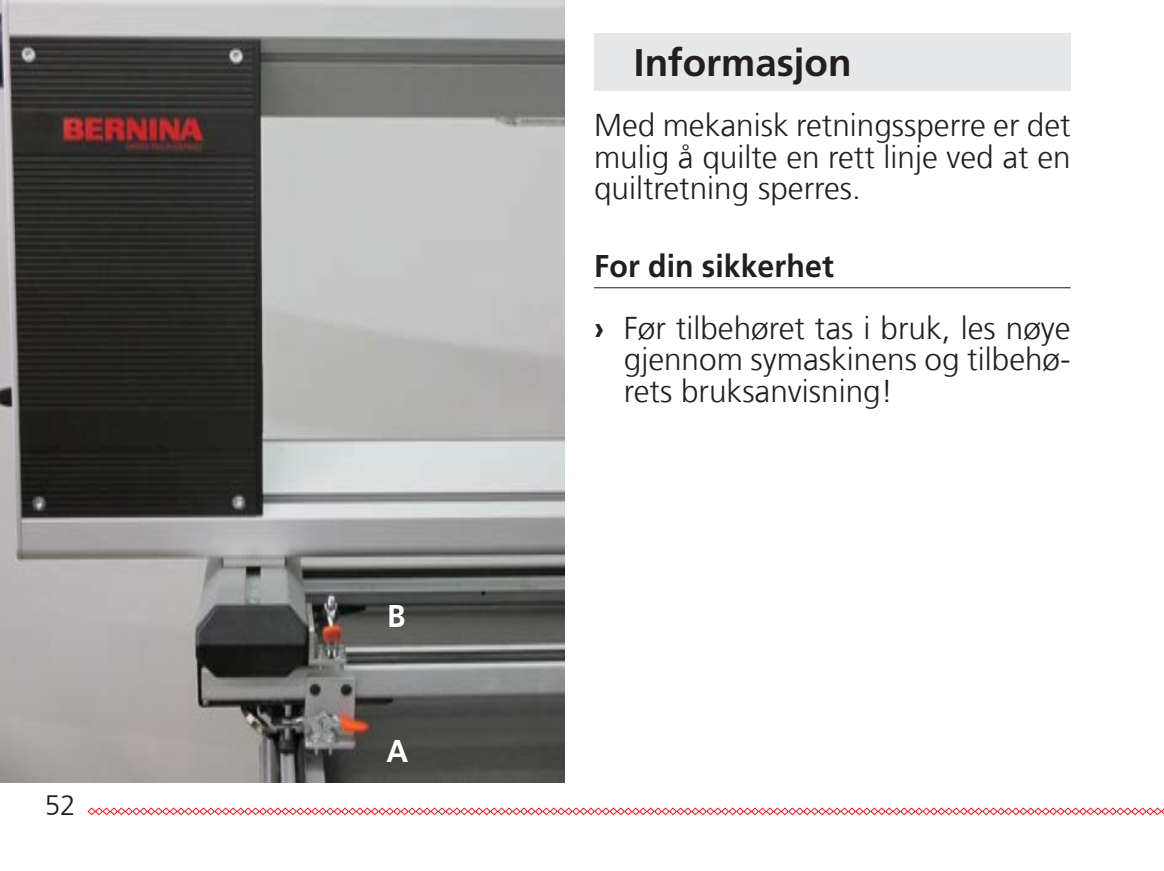
<style>
.page{position:relative;width:1164px;height:871px;background:#fff}
.page>*{position:absolute;margin:0;border:0;box-sizing:border-box;transform-origin:0 0}
.Themen_Titel_1{font:700 38.5px "Frutiger LT Com";color:#231f20}
.Fliesstext{font:300 31.5px/31.5px "Frutiger LT Com";color:#231f20;text-align:justify}
.Themen_Titel_2{font:700 31.5px "Frutiger LT Com";letter-spacing:.005em;color:#231f20;scale:.96 1}
.E_Material_Kopie{font:700 31.5px "Frutiger LT Com";color:#fff;scale:.96 1}
.t1{font:300 28px "Frutiger LT Com";color:#231f20}
.s1{font-weight:700}
</style>
<div class="page">
<svg style="left:87px;top:807px;width:1076px;height:8px"></svg>
<hr style="left:594px;top:287px;width:476px;height:1px;background:#231f20">
<div style="left:594px;top:33px;width:476px;height:57px;background:#e6e7e9"></div>
<img style="left:0;top:0;width:564px;height:782px">
<p class="t1" style="left:45px;top:788px;width:33px">52</p>
<p class="E_Material_Kopie" style="left:387px;top:597px;width:21px">B</p>
<p class="E_Material_Kopie" style="left:386px;top:731px;width:24px">A</p>
<p class="Themen_Titel_1" style="left:633px;top:39px;width:219px">Informasjon</p>
<p class="Fliesstext" style="left:594px;top:109px;width:478px">Med mekanisk retningssperre er det mulig å quilte en rett linje ved at en quiltretning sperres.</p>
<p class="Themen_Titel_2" style="left:594px;top:247px;width:251px">For din sikkerhet</p>
<p class="Fliesstext" style="left:623px;top:312px;width:448px;text-indent:-30px"><span class="s1">›</span> Før tilbehøret tas i bruk, les nøye gjennom symaskinens og tilbehø&shy;rets bruksanvisning!</p>
</div>
